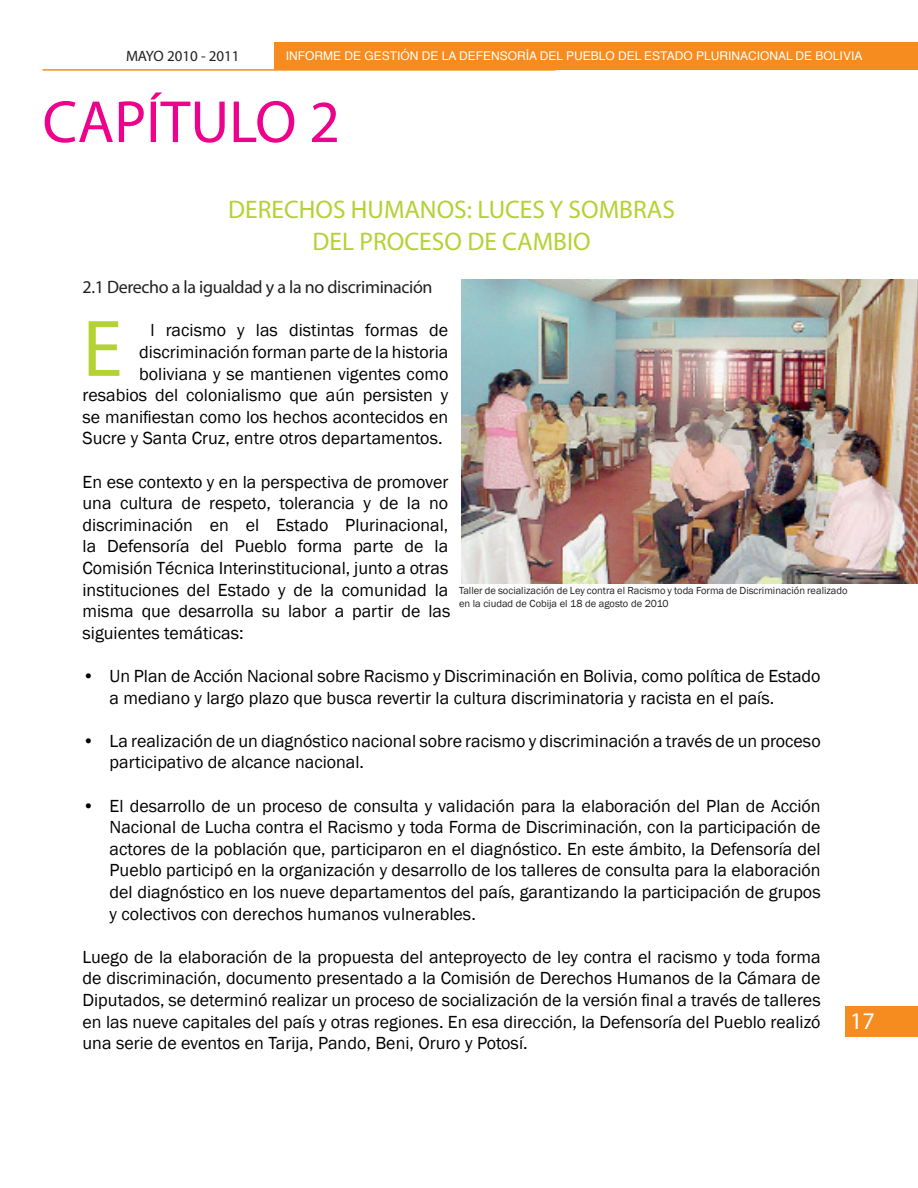
<style>
.page{position:relative;width:918px;height:1188px;background:#fff}
.page>*{position:absolute;margin:0;border:0;box-sizing:border-box;transform-origin:0 0}
.t1{font:81px "Myriad Pro";color:#b3d234}
.t2{font:60px "Myriad Pro";color:#ed028c}
.t3{font:25.5px/32.4px "Myriad Pro";color:#b3d234;text-align:center}
.t4{font:24px "Myriad Pro";color:#fff}
.t5{font:18px/21.6px "Franklin Gothic";color:#000}
.t6{font:18px "Myriad Pro";letter-spacing:-.02em;color:#231f20}
.t7{font:15px "Myriad Pro";color:#231f20}
.t8{font:12px "Helvetica";color:#fff}
.t9{font:10.5px/12.6px "Franklin Gothic";color:#231f20}
</style>
<div class="page">
<div style="left:274px;top:43px;width:644px;height:27px;background:#f68c1f"></div>
<div style="left:845px;top:1006px;width:73px;height:30px;background:#f68c1f"></div>
<hr style="left:43px;top:69px;width:513px;height:2px;background:#f68c1f">
<img style="left:461px;top:279px;width:457px;height:304px">
<p class="t7" style="left:126px;top:47px;width:115px">MAYO 2010 - 2011</p>
<p class="t8" style="left:286px;top:47px;width:578px">INFORME DE GESTIÓN DE LA DEFENSORÍA DEL PUEBLO DEL ESTADO PLURINACIONAL DE BOLIVIA</p>
<h2 class="t2" style="left:43px;top:85px;width:299px">CAPÍTULO 2</h2>
<h3 class="t3" style="left:228px;top:193px;width:448px">DERECHOS HUMANOS: LUCES Y SOMBRAS<br>DEL PROCESO DE CAMBIO</h3>
<p class="t6" style="left:83px;top:276px;width:352px">2.1 Derecho a la igualdad y a la no discriminación</p>
<p class="t5" style="left:150px;top:320px;width:299px">l racismo y las distintas formas de</p>
<p class="t5" style="left:139px;top:342px;width:311px">discriminación forman parte de la historia</p>
<p class="t5" style="left:139px;top:363px;width:311px">boliviana y se mantienen vigentes como</p>
<p class="t5" style="left:83px;top:385px;width:367px">resabios del colonialismo que aún persisten y</p>
<p class="t5" style="left:83px;top:406px;width:367px">se manifiestan como los hechos acontecidos en</p>
<p class="t5" style="left:83px;top:428px;width:361px">Sucre y Santa Cruz, entre otros departamentos.</p>
<p class="t5" style="left:83px;top:471px;width:369px">En ese contexto y en la perspectiva de promover una cultura de respeto, tolerancia y de la no discriminación en el Estado Plurinacional, la Defensoría del Pueblo forma parte de la Comisión Técnica Interinstitucional, junto a otras instituciones del Estado y de la comunidad la misma que desarrolla su labor a partir de las siguientes temáticas:</p>
<p class="t5" style="left:110px;top:666px;width:713px;text-indent:-27px">• Un Plan de Acción Nacional sobre Racismo y Discriminación en Bolivia, como política de Estado a mediano y largo plazo que busca revertir la cultura discriminatoria y racista en el país.</p>
<p class="t5" style="left:110px;top:730px;width:713px;text-indent:-27px">• La realización de un diagnóstico nacional sobre racismo y discriminación a través de un proceso participativo de alcance nacional.</p>
<p class="t5" style="left:110px;top:795px;width:713px;text-align:justify;text-indent:-27px">• El desarrollo de un proceso de consulta y validación para la elaboración del Plan de Acción Nacional de Lucha contra el Racismo y toda Forma de Discriminación, con la participación de actores de la población que, participaron en el diagnóstico. En este ámbito, la Defensoría del Pueblo participó en la organización y desarrollo de los talleres de consulta para la elaboración del diagnóstico en los nueve departamentos del país, garantizando la participación de grupos y colectivos con derechos humanos vulnerables.</p>
<p class="t5" style="left:83px;top:946px;width:740px;text-align:justify">Luego de la elaboración de la propuesta del anteproyecto de ley contra el racismo y toda forma de discriminación, documento presentado a la Comisión de Derechos Humanos de la Cámara de Diputados, se determinó realizar un proceso de socialización de la versión final a través de talleres en las nueve capitales del país y otras regiones. En esa dirección, la Defensoría del Pueblo realizó una serie de eventos en Tarija, Pando, Beni, Oruro y Potosí.</p>
<h1 class="t1" style="left:83px;top:299px;width:41px">E</h1>
<p class="t9" style="left:459px;top:584px;width:390px">Taller de socialización de Ley contra el Racismo y toda Forma de Discriminación realizado en la ciudad de Cobija el 18 de agosto de 2010</p>
<h3 class="t4" style="left:850px;top:1007px;width:26px">17</h3>
</div>
